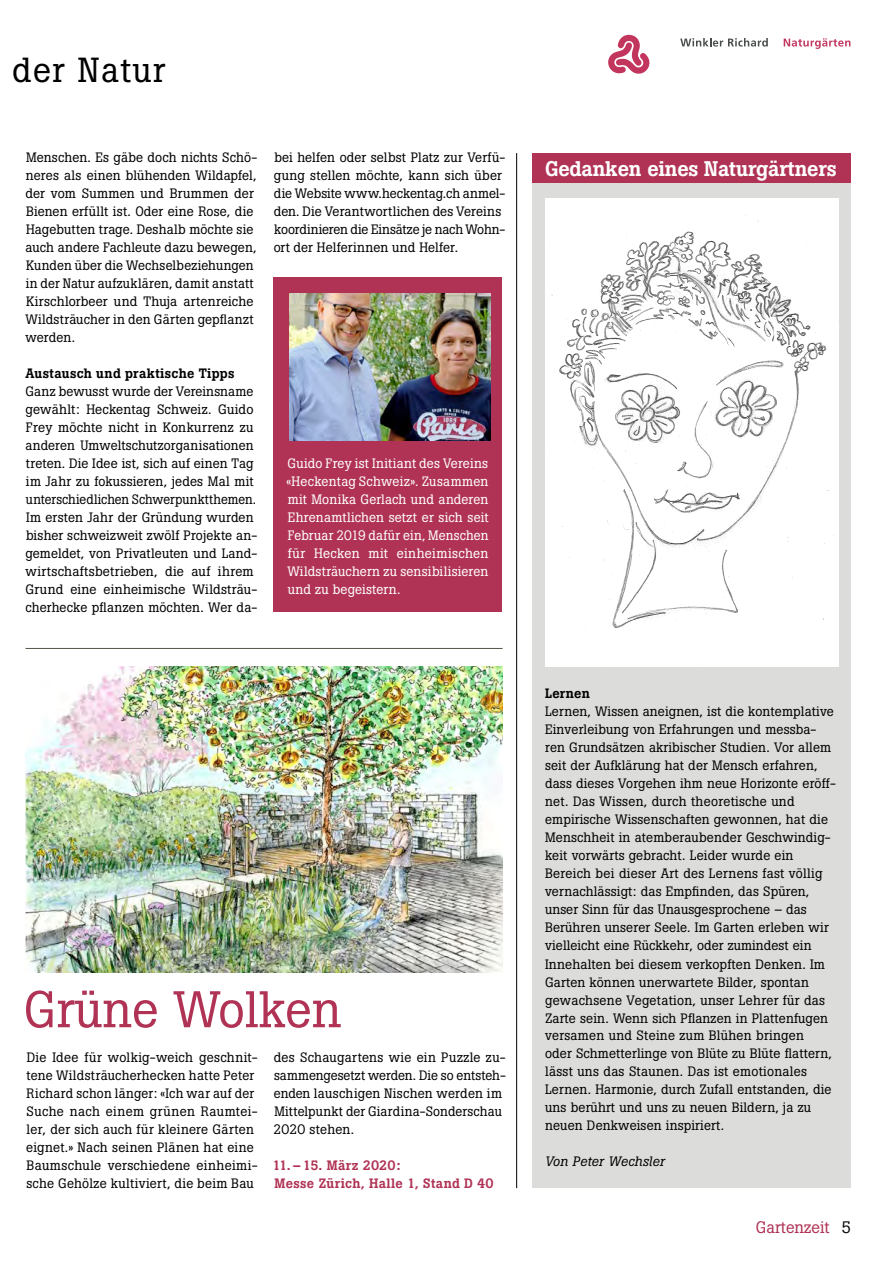
<style>
.page{position:relative;width:893px;height:1263px;background:#fff}
.page>*{position:absolute;margin:0;border:0;box-sizing:border-box;transform-origin:0 0}
.t1{font:51px "Boton";color:#b03355}
.t2{font:34.5px "Boton";letter-spacing:.045em;color:#000}
.t3{font:500 21px "Boton";letter-spacing:-.01em;color:#fff}
.t4{font:16.5px "Boton";color:#b03355}
.t5{font:13.5px/18px "Boton";letter-spacing:.01em;color:#000}
.t6{font:13.5px/18px "Boton";letter-spacing:.015em;color:#fff;text-align:justify}
.t7{font:500 13.5px/18px "Boton";letter-spacing:.025em;color:#b03355}
.t8{font:500 13.5px "Boton";letter-spacing:.02em;color:#000}
.t9{font:italic 13.5px "Boton";letter-spacing:.02em;color:#000}
.s1{color:#000}
</style>
<div class="page">
<svg style="left:680px;top:38px;width:88px;height:9px"></svg>
<svg style="left:784px;top:38px;width:66px;height:11px"></svg>
<svg style="left:608px;top:35px;width:42px;height:39px"></svg>
<hr style="left:516px;top:153px;width:1px;height:1035px;background:#000">
<div style="left:532px;top:181px;width:318px;height:1007px;background:#dcdcdb"></div>
<img style="left:545px;top:198px;width:293px;height:468px">
<div style="left:532px;top:153px;width:318px;height:30px;background:#b03355"></div>
<hr style="left:26px;top:648px;width:477px;height:1px;background:#57544b">
<img style="left:25px;top:666px;width:477px;height:306px">
<div style="left:273px;top:278px;width:229px;height:334px;background:#b03355"></div>
<img style="left:289px;top:293px;width:202px;height:147px">
<h2 class="t2" style="left:12px;top:50px;width:155px">der Natur</h2>
<p class="t5" style="left:25px;top:148px;width:233px">Menschen. Es gäbe doch nichts Schö&shy;neres als einen blühenden Wildapfel, der vom Summen und Brummen der Bienen erfüllt ist. Oder eine Rose, die Hagebutten trage. Deshalb möchte sie auch andere Fachleute dazu bewegen, Kunden über die Wechselbeziehungen in der Natur aufzuklären, damit anstatt Kirschlorbeer und Thuja artenreiche Wildsträucher in den Gärten gepflanzt werden.</p>
<p class="t8" style="left:25px;top:365px;width:211px">Austausch und praktische Tipps</p>
<p class="t5" style="left:26px;top:382px;width:233px">Ganz bewusst wurde der Vereinsname gewählt: Heckentag Schweiz. Guido Frey möchte nicht in Konkurrenz zu anderen Umweltschutzorganisationen treten. Die Idee ist, sich auf einen Tag im Jahr zu fokussieren, jedes Mal mit unterschiedlichen Schwerpunktthemen.<br>Im ersten Jahr der Gründung wurden bisher schweizweit zwölf Projekte an&shy;gemeldet, von Privatleuten und Land&shy;wirtschaftsbetrieben, die auf ihrem Grund eine einheimische Wildsträu&shy;cherhecke pflanzen möchten. Wer da-</p>
<p class="t5" style="left:274px;top:148px;width:231px">bei helfen oder selbst Platz zur Verfü&shy;gung stellen möchte, kann sich über die Website www.heckentag.ch anmel&shy;den. Die Verantwortlichen des Vereins koordinieren die Einsätze je nach Wohn&shy;ort der Helferinnen und Helfer.</p>
<p class="t6" style="left:287px;top:454px;width:203px">Guido Frey ist Initiant des Vereins «Heckentag Schweiz». Zusammen mit Monika Gerlach und anderen Ehrenamtlichen setzt er sich seit Februar 2019 dafür ein, Menschen für Hecken mit einheimischen Wildsträuchern zu sensibilisieren und zu begeistern.</p>
<h1 class="t1" style="left:24px;top:979px;width:319px">Grüne Wolken</h1>
<p class="t5" style="left:26px;top:1048px;width:233px">Die Idee für wolkig-weich geschnit&shy;tene Wildsträucherhecken hatte Peter Richard schon länger: «Ich war auf der Suche nach einem grünen Raumtei&shy;ler, der sich auch für kleinere Gärten eignet.» Nach seinen Plänen hat eine Baumschule verschiedene einheimi&shy;sche Gehölze kultiviert, die beim Bau</p>
<p class="t5" style="left:273px;top:1048px;width:234px">des Schaugartens wie ein Puzzle zu&shy;sammengesetzt werden. Die so entsteh&shy;enden lauschigen Nischen werden im<br>Mittelpunkt der Giardina-Sonderschau<br>2020 stehen.</p>
<p class="t7" style="left:272px;top:1156px;width:223px">11.–15. März 2020:<br>Messe Zürich, Halle 1, Stand D 40</p>
<h3 class="t3" style="left:545px;top:156px;width:293px">Gedanken eines Naturgärtners</h3>
<p class="t8" style="left:545px;top:686px;width:46px">Lernen</p>
<p class="t5" style="left:545px;top:703px;width:292px">Lernen, Wissen aneignen, ist die kontemplative Einverleibung von Erfahrungen und messba&shy;ren Grundsätzen akribischer Studien. Vor allem seit der Aufklärung hat der Mensch erfahren, dass dieses Vorgehen ihm neue Horizonte eröff&shy;net. Das Wissen, durch theoretische und empirische Wissenschaften gewonnen, hat die Menschheit in atemberaubender Geschwindig&shy;keit vorwärts gebracht. Leider wurde ein Bereich bei dieser Art des Lernens fast völlig vernachlässigt: das Empfinden, das Spüren, unser Sinn für das Unausgesprochene – das Berühren unserer Seele. Im Garten erleben wir vielleicht eine Rückkehr, oder zumindest ein Innehalten bei diesem verkopften Denken. Im Garten können unerwartete Bilder, spontan gewachsene Vegetation, unser Lehrer für das Zarte sein. Wenn sich Pflanzen in Plattenfugen versamen und Steine zum Blühen bringen<br>oder Schmetterlinge von Blüte zu Blüte flattern, lässt uns das Staunen. Das ist emotionales Lernen. Harmonie, durch Zufall entstanden, die uns berührt und uns zu neuen Bildern, ja zu neuen Denkweisen inspiriert.</p>
<p class="t9" style="left:545px;top:1154px;width:121px">Von Peter Wechsler</p>
<p class="t4" style="left:756px;top:1217px;width:97px">Gartenzeit <span class="s1">5</span></p>
</div>
